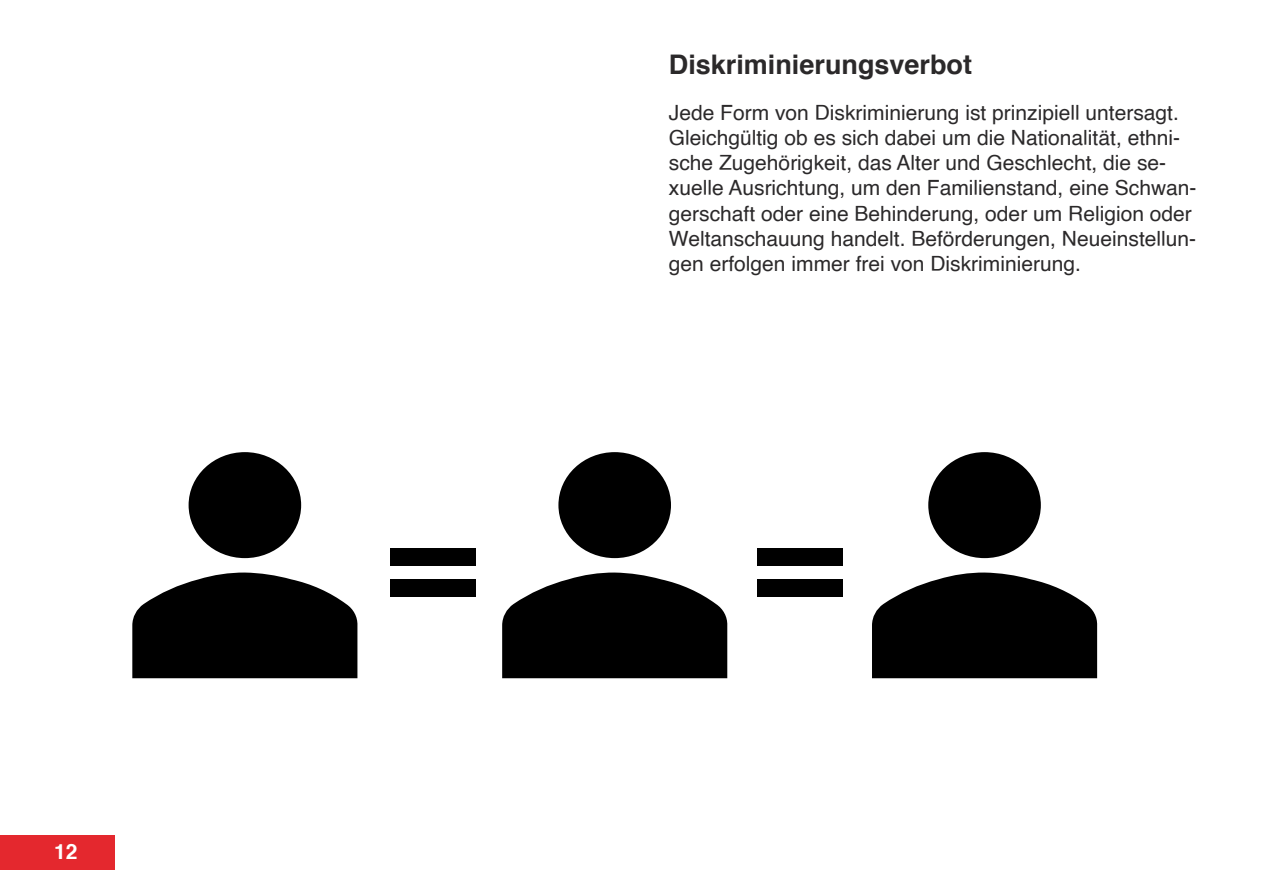
<style>
.page{position:relative;width:1263px;height:893px;background:#fff}
.page>*{position:absolute;margin:0;border:0;box-sizing:border-box;transform-origin:0 0}
.t1{font:700 27px "Helvetica";color:#2b292a}
.t2{font:21px/25.2px "Helvetica";color:#2b292a}
.t3{font:700 21px "Helvetica";color:#fff}
</style>
<div class="page">
<div style="left:0;top:835px;width:115px;height:34px;background:#e4282e"></div>
<svg style="left:132px;top:572px;width:226px;height:106px;background:#212121"></svg>
<div style="left:189px;top:452px;width:112px;height:106px;background:#000;border-radius:50%"></div>
<svg style="left:502px;top:572px;width:225px;height:106px;background:#212121"></svg>
<div style="left:558px;top:452px;width:113px;height:106px;background:#000;border-radius:50%"></div>
<svg style="left:872px;top:572px;width:225px;height:106px;background:#202020"></svg>
<div style="left:928px;top:452px;width:113px;height:106px;background:#000;border-radius:50%"></div>
<div style="left:390px;top:548px;width:86px;height:17px;background:#000"></div>
<div style="left:390px;top:579px;width:86px;height:18px;background:#000"></div>
<div style="left:757px;top:548px;width:85px;height:17px;background:#000"></div>
<div style="left:757px;top:579px;width:85px;height:18px;background:#000"></div>
<p class="t3" style="left:54px;top:843px;width:25px">12</p>
<p class="t1" style="left:669px;top:43px;width:305px">Diskriminierungsverbot</p>
<p class="t2" style="left:669px;top:102px;width:529px">Jede Form von Diskriminierung ist prinzipiell untersagt.<br>Gleichgültig ob es sich dabei um die Nationalität, ethni&shy;sche Zugehörigkeit, das Alter und Geschlecht, die se&shy;xuelle Ausrichtung, um den Familienstand, eine Schwan&shy;gerschaft oder eine Behinderung, oder um Religion oder Weltanschauung handelt. Beförderungen, Neueinstellun&shy;gen erfolgen immer frei von Diskriminierung.</p>
</div>
